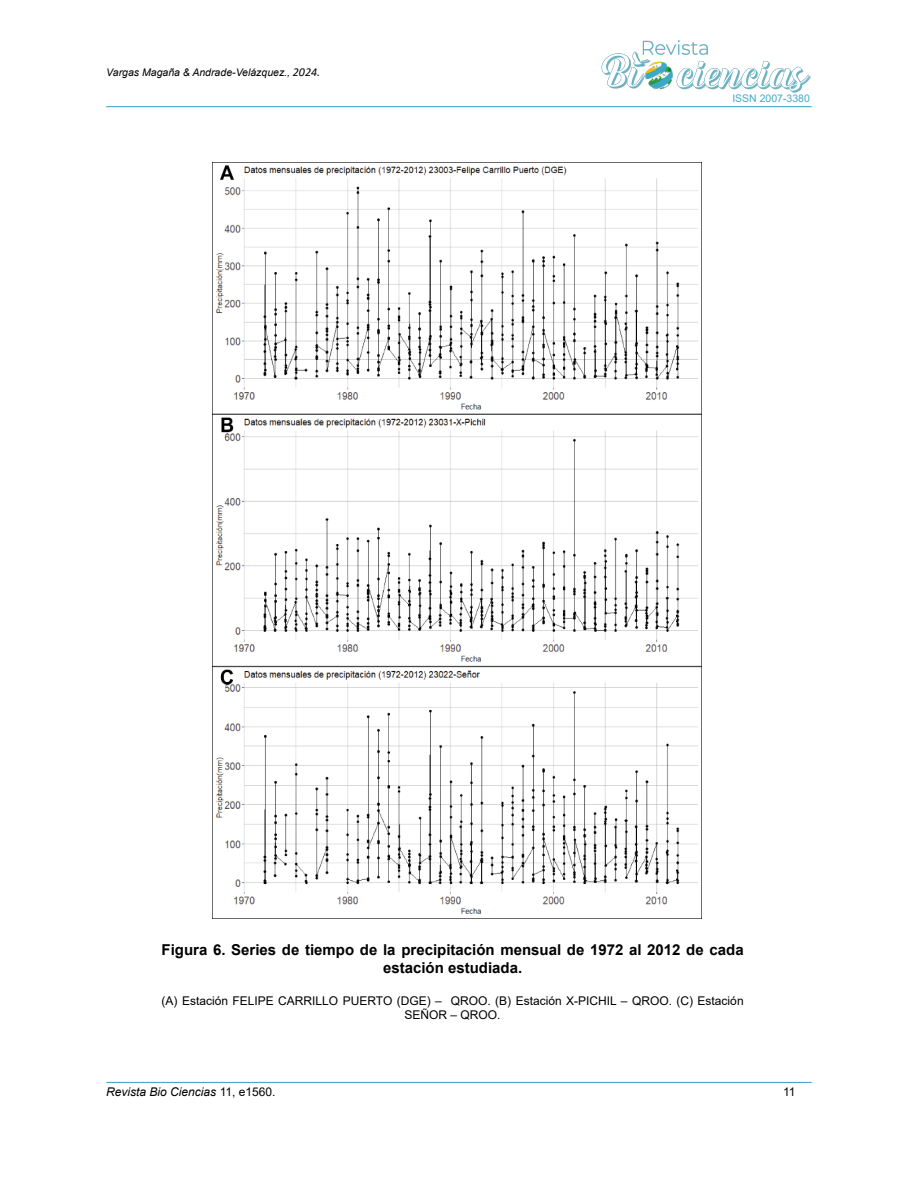
<style>
.page{position:relative;width:918px;height:1188px;background:#fff}
.page>*{position:absolute;margin:0;border:0;box-sizing:border-box;transform-origin:0 0}
.t1{font:700 15px/18px "Arial";color:#000;text-align:center}
.t2{font:12px/14.4px "Arial";color:#000;text-align:center}
.t3{font:italic 12px "Arial";color:#000}
.t4{font:italic 10.5px "Arial";color:#000}
.t5{font:10.5px "Arial";color:#44aac5}
.s1{font-family:"Calibri";font-size:12px}
.s2{font-style:normal}
</style>
<div class="page">
<hr style="left:106px;top:106px;width:706px;height:1px;background:#44aac5">
<hr style="left:106px;top:1082px;width:706px;height:1px;background:#44aac5">
<img style="left:601px;top:40px;width:211px;height:68px">
<img style="left:213px;top:163px;width:489px;height:756px">
<p class="t4" style="left:106px;top:65px;width:215px">Vargas Magaña &amp; Andrade-Velázquez., <span class="s1">2024.</span></p>
<p class="t5" style="left:732px;top:91px;width:79px">ISSN 2007-3380</p>
<p class="t1" style="left:162px;top:941px;width:584px">Figura 6. Series de tiempo de la precipitación mensual de 1972 al 2012 de cada estación estudiada.</p>
<p class="t2" style="left:162px;top:993px;width:584px">(A) Estación FELIPE CARRILLO PUERTO (DGE) – QROO. (B) Estación X-PICHIL – QROO. (C) Estación<br>SEÑOR – QROO.</p>
<p class="t3" style="left:106px;top:1084px;width:171px">Revista Bio Ciencias <span class="s2">11, e1560.</span></p>
<p class="t2" style="left:783px;top:1084px;width:14px">11</p>
</div>
